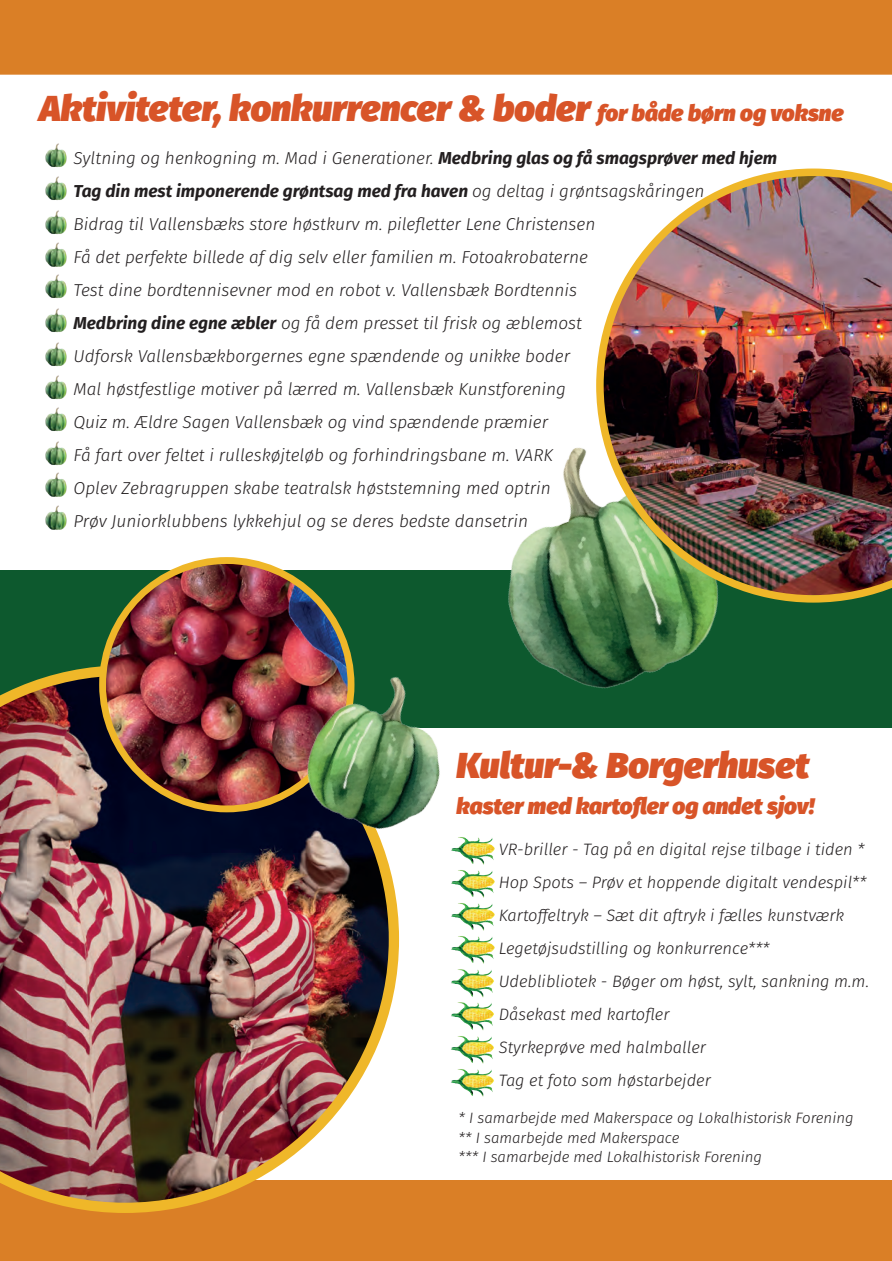
<style>
.page{position:relative;width:892px;height:1261px;background:#fff}
.page>*{position:absolute;margin:0;border:0;box-sizing:border-box;transform-origin:0 0}
.Rubrik-_light{font:italic 900 36px "Fira Sans";color:#d85428}
.Rubrik-_light-2{font:italic 900 22.5px "Fira Sans";color:#d85428}
.Rubrik-_light-3{font:italic 300 17.25px "Fira Sans";color:#231f20}
.Rubrik-_light-4{font:italic 700 17.25px "Fira Sans";color:#231f20}
.Rubrik-_light-5{font:italic 300 16.5px/33px "Fira Sans";color:#231f20}
.Rubrik-_light-6{font:italic 300 15px/19.5px "Fira Sans";color:#231f20}
.s1{font-size:22.5px}
.s2{font-weight:700}
.s3{font-weight:300}
</style>
<div class="page">
<div style="left:0;top:1180px;width:891px;height:81px;background:#da7f26"></div>
<div style="left:0;top:570px;width:891px;height:158px;background:#0d592e"></div>
<img style="left:45px;top:143px;width:22px;height:387px">
<img style="left:451px;top:895px;width:44px;height:33px">
<img style="left:451px;top:928px;width:44px;height:33px">
<img style="left:451px;top:961px;width:43px;height:33px">
<img style="left:451px;top:994px;width:43px;height:33px">
<img style="left:451px;top:1027px;width:43px;height:33px">
<img style="left:451px;top:1060px;width:43px;height:37px">
<img style="left:342px;top:447px;width:461px;height:242px">
<img style="left:596px;top:168px;width:295px;height:434px">
<div style="left:0;top:0;width:891px;height:75px;background:#da7f26"></div>
<img style="left:0;top:666px;width:399px;height:547px">
<img style="left:103px;top:560px;width:248px;height:249px;border-radius:124px">
<div style="left:99px;top:557px;width:255px;height:255px;border:7px solid #efb729;border-radius:50%"></div>
<img style="left:253px;top:633px;width:290px;height:261px">
<p class="Rubrik-_light" style="left:39px;top:75px;width:805px">Aktiviteter, konkurrencer &amp; boder <span class="s1">for både børn og voksne</span></p>
<p class="Rubrik-_light-3" style="left:73px;top:146px;width:705px">Syltning og henkogning m. Mad i Generationer. <span class="s2">Medbring glas og få smagsprøver med hjem</span></p>
<p class="Rubrik-_light-4" style="left:73px;top:176px;width:632px">Tag din mest imponerende grøntsag med fra haven <span class="s3">og deltag i grøntsagskåringen</span></p>
<p class="Rubrik-_light-3" style="left:73px;top:212px;width:523px">Bidrag til Vallensbæks store høstkurv m. pilefletter Lene Christensen</p>
<p class="Rubrik-_light-3" style="left:73px;top:245px;width:516px">Få det perfekte billede af dig selv eller familien m. Fotoakrobaterne</p>
<p class="Rubrik-_light-3" style="left:73px;top:278px;width:505px">Test dine bordtennisevner mod en robot v. Vallensbæk Bordtennis</p>
<p class="Rubrik-_light-3" style="left:73px;top:311px;width:510px"><span class="s2">Medbring dine egne æbler</span> og få dem presset til frisk og æblemost</p>
<p class="Rubrik-_light-3" style="left:73px;top:344px;width:498px">Udforsk Vallensbækborgernes egne spændende og unikke boder</p>
<p class="Rubrik-_light-3" style="left:73px;top:377px;width:494px">Mal høstfestlige motiver på lærred m. Vallensbæk Kunstforening</p>
<p class="Rubrik-_light-3" style="left:73px;top:410px;width:476px">Quiz m. Ældre Sagen Vallensbæk og vind spændende præmier</p>
<p class="Rubrik-_light-3" style="left:73px;top:443px;width:481px">Få fart over feltet i rulleskøjteløb og forhindringsbane m. VARK</p>
<p class="Rubrik-_light-3" style="left:73px;top:476px;width:479px">Oplev Zebragruppen skabe teatralsk høststemning med optrin</p>
<p class="Rubrik-_light-3" style="left:73px;top:509px;width:456px">Prøv Juniorklubbens lykkehjul og se deres bedste dansetrin</p>
<p class="Rubrik-_light" style="left:456px;top:731px;width:354px">Kultur-&amp; Borgerhuset</p>
<p class="Rubrik-_light-2" style="left:456px;top:785px;width:359px">kaster med kartofler og andet sjov!</p>
<p class="Rubrik-_light-5" style="left:499px;top:832px;width:372px">VR-briller - Tag på en digital rejse tilbage i tiden * Hop Spots – Prøv et hoppende digitalt vendespil** Kartoffeltryk – Sæt dit aftryk i fælles kunstværk Legetøjsudstilling og konkurrence*** Udeblibliotek - Bøger om høst, sylt, sankning m.m.<br>Dåsekast med kartofler<br>Styrkeprøve med halmballer<br>Tag et foto som høstarbejder</p>
<p class="Rubrik-_light-6" style="left:458px;top:1108px;width:396px">* I samarbejde med Makerspace og Lokalhistorisk Forening ** I samarbejde med Makerspace<br>*** I samarbejde med Lokalhistorisk Forening</p>
</div>
